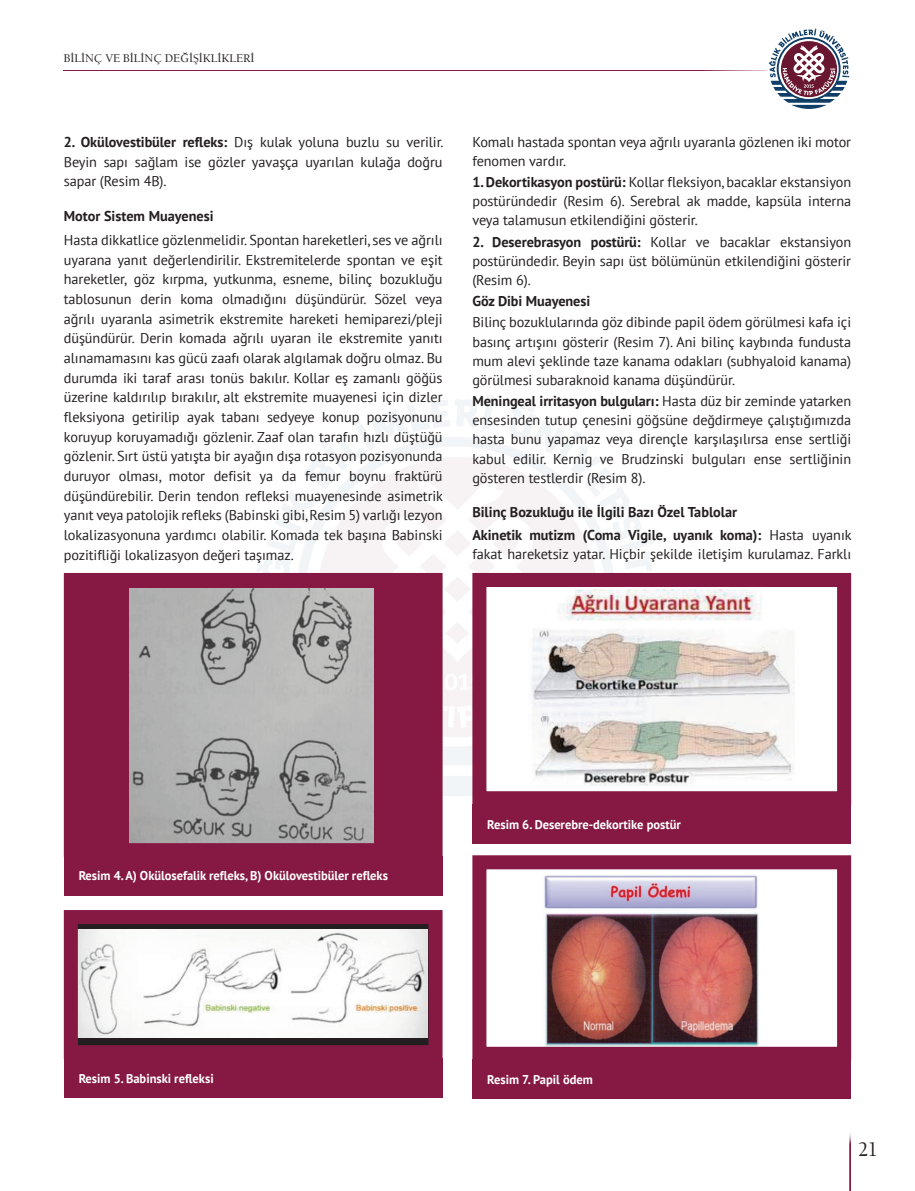
<style>
.page{position:relative;width:915px;height:1191px;background:#fff}
.page>*{position:absolute;margin:0;border:0;box-sizing:border-box;transform-origin:0 0}
.t1{font:21px "Berkeley Regular Tr";color:#231f20;scale:.92 1}
.YAZI{font:14.25px/19.6px "PT Sans";letter-spacing:-.005em;color:#231f20;text-align:justify}
.BOLD{font:700 14.25px "PT Sans";color:#231f20}
.YAZI-2{font:700 14.25px "PT Sans";letter-spacing:-.005em;color:#231f20}
.RESIM-ALTI{font:700 12.75px "PT Sans";color:#fff}
.t2{font:12px "Berkeley Regular Tr";color:#231f20}
.s1{font-weight:700}
</style>
<div class="page">
<div style="left:237px;top:377px;width:440px;height:437px;background:linear-gradient(to right,#fbfbfb,#fbfafb);border-radius:50%"></div>
<hr style="left:64px;top:70px;width:765px;height:1px;background:#861943">
<hr style="left:849px;top:1131px;width:1px;height:60px;background:#861943">
<svg style="left:768px;top:29px;width:80px;height:80px"></svg>
<svg style="left:63px;top:566px;width:386px;height:298px;background:#9f7585"></svg>
<div style="left:64px;top:856px;width:378px;height:39px;background:#861943"></div>
<svg style="left:63px;top:910px;width:380px;height:156px"></svg>
<div style="left:64px;top:1058px;width:378px;height:39px;background:#861943"></div>
<svg style="left:465px;top:566px;width:387px;height:246px"></svg>
<div style="left:472px;top:804px;width:378px;height:39px;background:#861943"></div>
<svg style="left:472px;top:855px;width:380px;height:212px"></svg>
<div style="left:472px;top:1059px;width:378px;height:40px;background:#861943"></div>
<p class="t2" style="left:64px;top:51px;width:192px">BİLİNÇ VE BİLİNÇ DEĞİŞİKLİKLERİ</p>
<p class="YAZI" style="left:64px;top:132px;width:381px"><span class="s1">2. Okülovestibüler refleks:</span> Dış kulak yoluna buzlu su verilir.<br>Beyin sapı sağlam ise gözler yavaşça uyarılan kulağa doğru sapar (Resim 4B).</p>
<p class="BOLD" style="left:64px;top:206px;width:151px">Motor Sistem Muayenesi</p>
<p class="YAZI" style="left:64px;top:230px;width:380px">Hasta dikkatlice gözlenmelidir. Spontan hareketleri, ses ve ağrılı uyarana yanıt değerlendirilir. Ekstremitelerde spontan ve eşit hareketler, göz kırpma, yutkunma, esneme, bilinç bozukluğu tablosunun derin koma olmadığını düşündürür. Sözel veya ağrılı uyaranla asimetrik ekstremite hareketi hemiparezi/pleji düşündürür. Derin komada ağrılı uyaran ile ekstremite yanıtı alınamamasını kas gücü zaafı olarak algılamak doğru olmaz. Bu durumda iki taraf arası tonüs bakılır. Kollar eş zamanlı göğüs üzerine kaldırılıp bırakılır, alt ekstremite muayenesi için dizler fleksiyona getirilip ayak tabanı sedyeye konup pozisyonunu koruyup koruyamadığı gözlenir. Zaaf olan tarafın hızlı düştüğü gözlenir. Sırt üstü yatışta bir ayağın dışa rotasyon pozisyonunda duruyor olması, motor defisit ya da femur boynu fraktürü düşündürebilir. Derin tendon refleksi muayenesinde asimetrik yanıt veya patolojik refleks (Babinski gibi, Resim 5) varlığı lezyon lokalizasyonuna yardımcı olabilir. Komada tek başına Babinski pozitifliği lokalizasyon değeri taşımaz.</p>
<p class="YAZI" style="left:472px;top:132px;width:380px;line-height:19px">Komalı hastada spontan veya ağrılı uyaranla gözlenen iki motor fenomen vardır.</p>
<p class="YAZI" style="left:472px;top:172px;width:380px;line-height:19px"><span class="s1">1. Dekortikasyon postürü:</span> Kollar fleksiyon, bacaklar ekstansiyon postüründedir (Resim 6). Serebral ak madde, kapsüla interna veya talamusun etkilendiğini gösterir.</p>
<p class="YAZI" style="left:472px;top:232px;width:380px;line-height:19px"><span class="s1">2. Deserebrasyon postürü:</span> Kollar ve bacaklar ekstansiyon postüründedir. Beyin sapı üst bölümünün etkilendiğini gösterir (Resim 6).</p>
<p class="YAZI-2" style="left:472px;top:292px;width:119px">Göz Dibi Muayenesi</p>
<p class="YAZI" style="left:472px;top:312px;width:380px;line-height:19px">Bilinç bozuklularında göz dibinde papil ödem görülmesi kafa içi basınç artışını gösterir (Resim 7). Ani bilinç kaybında fundusta mum alevi şeklinde taze kanama odakları (subhyaloid kanama) görülmesi subaraknoid kanama düşündürür.</p>
<p class="YAZI" style="left:472px;top:391px;width:380px;line-height:19px"><span class="s1">Meningeal irritasyon bulguları:</span> Hasta düz bir zeminde yatarken ensesinden tutup çenesini göğsüne değdirmeye çalıştığımızda hasta bunu yapamaz veya dirençle karşılaşılırsa ense sertliği kabul edilir. Kernig ve Brudzinski bulguları ense sertliğinin gösteren testlerdir (Resim 8).</p>
<p class="BOLD" style="left:472px;top:502px;width:266px">Bilinç Bozukluğu ile İlgili Bazı Özel Tablolar</p>
<p class="YAZI" style="left:472px;top:525px;width:380px;line-height:19px"><span class="s1">Akinetik mutizm (Coma Vigile, uyanık koma):</span> Hasta uyanık fakat hareketsiz yatar. Hiçbir şekilde iletişim kurulamaz. Farklı</p>
<p class="RESIM-ALTI" style="left:79px;top:867px;width:311px">Resim 4. A) Okülosefalik refleks, B) Okülovestibüler refleks</p>
<p class="RESIM-ALTI" style="left:79px;top:1069px;width:136px">Resim 5. Babinski refleksi</p>
<p class="RESIM-ALTI" style="left:487px;top:815px;width:195px">Resim 6. Deserebre-dekortike postür</p>
<p class="RESIM-ALTI" style="left:487px;top:1071px;width:107px">Resim 7. Papil ödem</p>
<h1 class="t1" style="left:857px;top:1136px;width:23px">21</h1>
</div>
